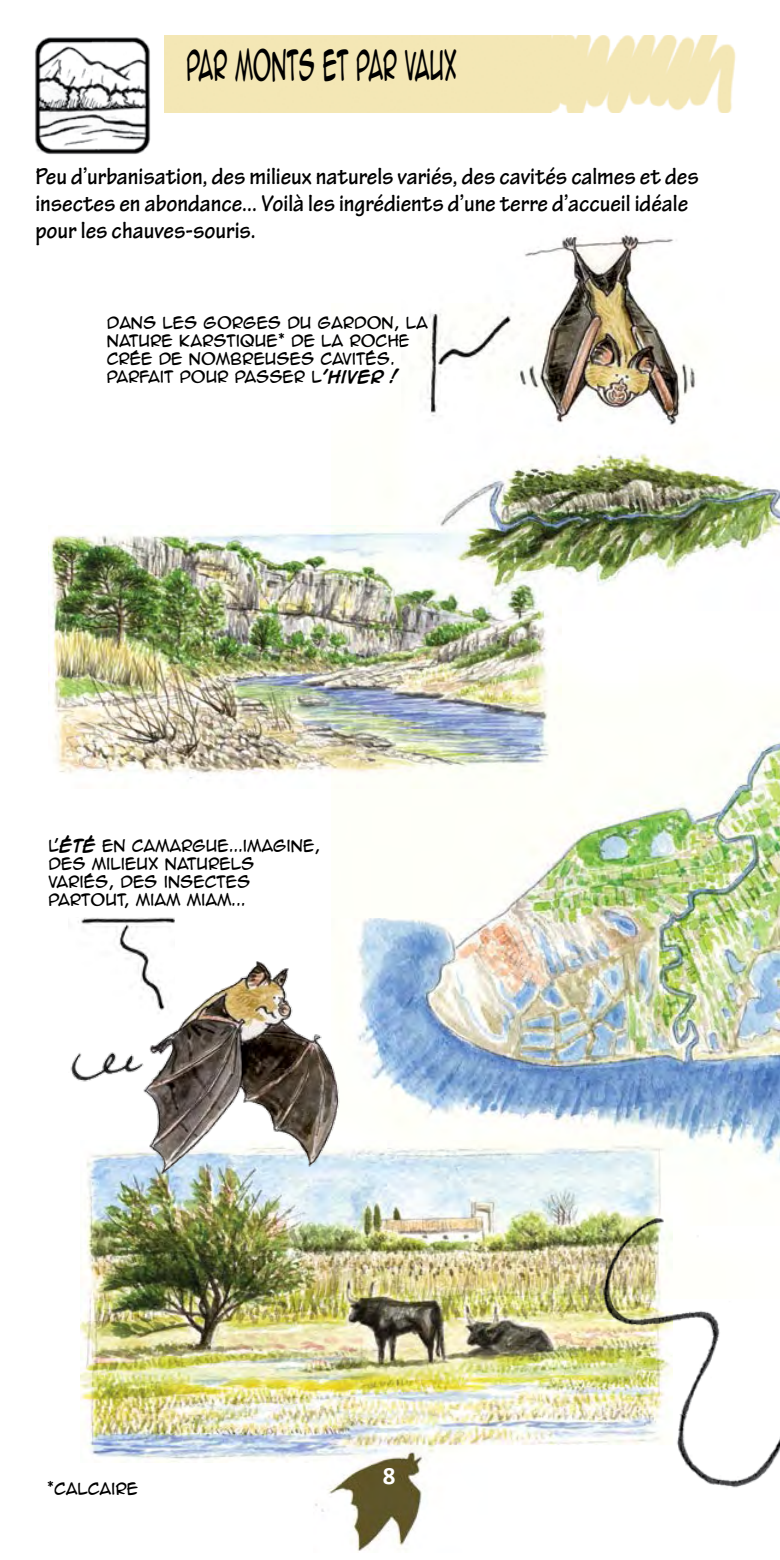
<style>
.page{position:relative;width:780px;height:1560px;background:#fff}
.page>*{position:absolute;margin:0;border:0;box-sizing:border-box;transform-origin:0 0}
.t1{font:37.5px "Anime Ace 2.0 BB";color:#000;scale:.5 1}
.t2{font:700 25px "Calibri";color:#fff}
.t3{font:700 24.75px/27px "Tekton Pro";color:#000;scale:.91 1}
.t4{font:15px/18px "Anime Ace 2.0 BB";color:#000}
.s1{font-weight:700}
</style>
<div class="page">
<img style="left:357px;top:461px;width:423px;height:702px">
<img style="left:80px;top:1139px;width:592px;height:323px">
<div style="left:164px;top:35px;width:572px;height:78px;background:#f4e7b5"></div>
<img style="left:313px;top:1395px;width:174px;height:156px">
<img style="left:70px;top:961px;width:284px;height:213px">
<img style="left:422px;top:313px;width:74px;height:104px">
<img style="left:70px;top:917px;width:105px;height:103px">
<img style="left:35px;top:37px;width:116px;height:117px">
<img style="left:595px;top:1211px;width:185px;height:277px">
<img style="left:49px;top:525px;width:512px;height:263px">
<div style="left:249px;top:232px;width:8px;height:8px;border:5px solid #fff;border-radius:50%"></div>
<img style="left:496px;top:233px;width:200px;height:228px">
<h1 class="t1" style="left:186px;top:41px;width:543px">PAR MONTS ET PAR VAUX</h1>
<h3 class="t3" style="left:35px;top:163px;width:730px">Peu d’urbanisation, des milieux naturels variés, des cavités calmes et des insectes en abondance... Voilà les ingrédients d’une terre d’accueil idéale pour les chauves-souris.</h3>
<p class="t4" style="left:107px;top:313px;width:322px">DANS LES GORGES DU GARDON, LA<br>NATURE KARSTIQUE* DE LA ROCHE<br>CRÉE DE NOMBREUSES CAVITÉS.<br>PARFAIT POUR PASSER L<span class="s1">’HIVER !</span></p>
<p class="t4" style="left:49px;top:836px;width:273px">L’<span class="s1">ÉTÉ</span> EN CAMARGUE...IMAGINE,<br>DES MILIEUX NATURELS<br>VARIÉS, DES INSECTES<br>PARTOUT, MIAM MIAM...</p>
<p class="t4" style="left:47px;top:1478px;width:93px">*CALCAIRE</p>
<h2 class="t2" style="left:383px;top:1459px;width:14px">8</h2>
</div>
